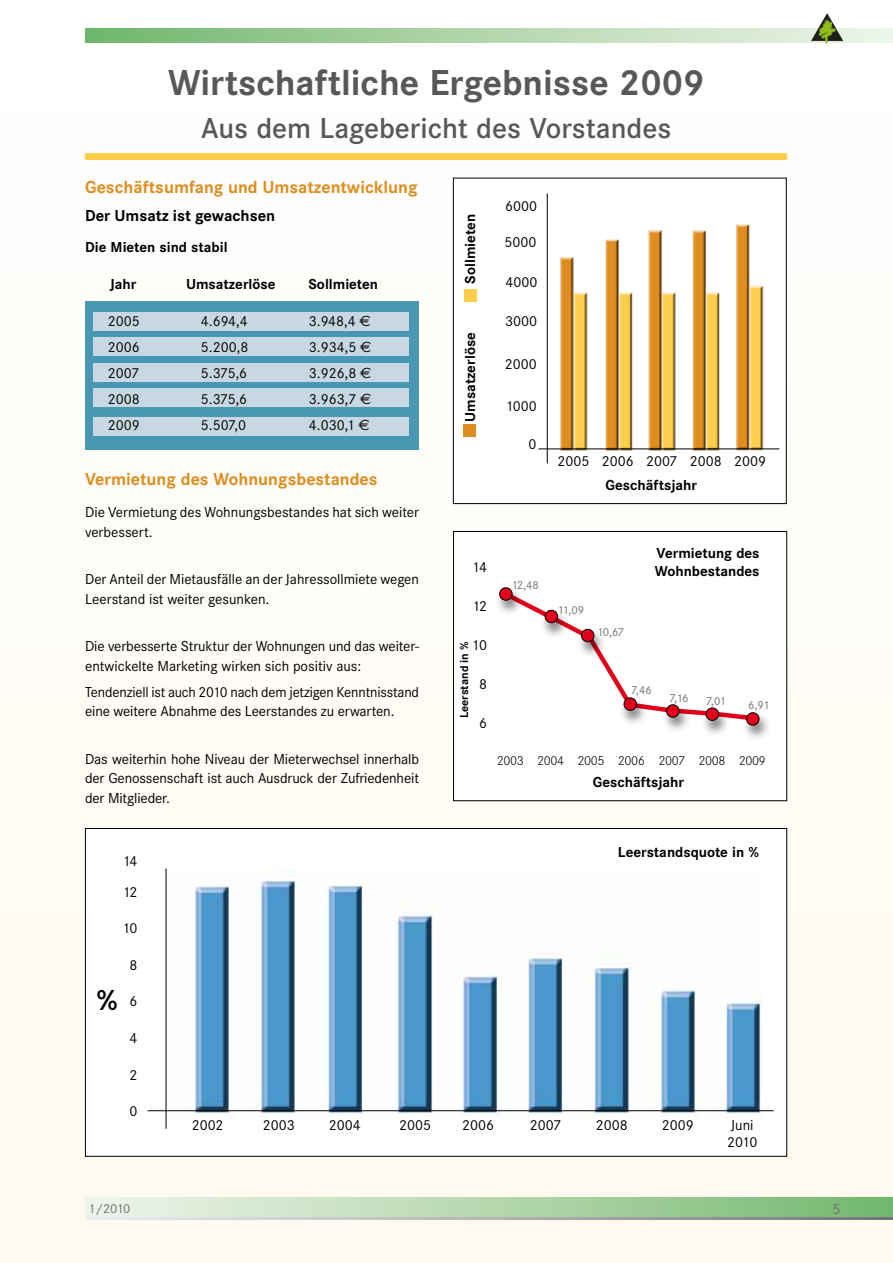
<style>
.page{position:relative;width:893px;height:1263px;background:#fffdf8}
.page>*{position:absolute;margin:0;border:0;box-sizing:border-box;transform-origin:0 0}
.t1{font:700 37.5px "Corporate S";color:#58585a}
.t2{font:600 30px "Corporate S";color:#58585a}
.t3{font:700 30px "Corporate S";color:#000}
.t4{font:700 18px "Corporate S";color:#de8d1f}
.t5{font:700 16.5px "Corporate S";color:#000}
.t6{font:15px/19.5px "Corporate S";color:#000}
.t7{font:700 15px/18px "Corporate S";color:#000}
.t8{font:15px "Corporate S";color:#707172}
.t9{font:300 13.5px "Corporate S";letter-spacing:-.03em;color:#000}
.t10{font:13.5px "Corporate S";color:#707172}
.t11{font:12px "Corporate S";letter-spacing:-.06em;color:#707172}
.t12{font:700 12px "Corporate S";color:#000}
.s1{font-family:"Euro Sans"}
</style>
<div class="page">
<svg style="left:85px;top:29px;width:808px;height:14px;background:#aed3a8"></svg>
<div style="left:87px;top:1201px;width:806px;height:18px;background:linear-gradient(to right,#edeeef,#767779)"></div>
<div style="left:85px;top:1198px;width:808px;height:18px;background:linear-gradient(to right,#f1f6ec,#75b870)"></div>
<img style="left:811px;top:13px;width:20px;height:31px">
<div style="left:85px;top:153px;width:702px;height:7px;background:#fecd4a"></div>
<div style="left:85px;top:301px;width:334px;height:149px;background:#4997b2"></div>
<div style="left:93px;top:312px;width:316px;height:18px;background:#c8d8e2"></div>
<div style="left:93px;top:363px;width:316px;height:18px;background:#c8d8e2"></div>
<div style="left:93px;top:389px;width:316px;height:18px;background:#c8d8e2"></div>
<div style="left:93px;top:338px;width:316px;height:18px;background:#c8d8e2"></div>
<div style="left:453px;top:178px;width:333px;height:326px;background:#fff"></div>
<div style="left:453px;top:178px;width:334px;height:326px;border:1px solid #000"></div>
<div style="left:85px;top:828px;width:702px;height:328px;background:#fff"></div>
<img style="left:165px;top:868px;width:598px;height:251px">
<div style="left:454px;top:531px;width:333px;height:270px;background:#fff"></div>
<div style="left:453px;top:531px;width:334px;height:270px;border:1px solid #000"></div>
<hr style="left:166px;top:868px;width:1px;height:261px;background:#000">
<hr style="left:148px;top:1110px;width:626px;height:1px;background:#000">
<div style="left:93px;top:418px;width:316px;height:18px;background:#c8d8e2"></div>
<img style="left:543px;top:216px;width:237px;height:239px">
<hr style="left:538px;top:448px;width:241px;height:1px;background:#000">
<hr style="left:547px;top:193px;width:1px;height:270px;background:#000">
<div style="left:463px;top:424px;width:13px;height:12px;background:#de8d1f"></div>
<div style="left:464px;top:289px;width:13px;height:12px;background:#fecd4a"></div>
<svg style="left:524px;top:601px;width:216px;height:118px"></svg>
<div style="left:493px;top:586px;width:31px;height:30px;background:#000;opacity:.56"></div>
<div style="left:500px;top:588px;width:12px;height:12px;background:#e2001a;border-radius:50%"></div>
<div style="left:499px;top:587px;width:13px;height:14px;border:1px solid #000;border-radius:50%"></div>
<div style="left:539px;top:608px;width:30px;height:31px;background:#000;opacity:.56"></div>
<div style="left:545px;top:610px;width:13px;height:13px;background:#e2001a;border-radius:50%"></div>
<div style="left:545px;top:610px;width:13px;height:13px;border:1px solid #000;border-radius:50%"></div>
<div style="left:575px;top:627px;width:31px;height:31px;background:#000;opacity:.56"></div>
<div style="left:581px;top:629px;width:13px;height:13px;background:#e2001a;border-radius:50%"></div>
<div style="left:581px;top:629px;width:13px;height:13px;border:1px solid #000;border-radius:50%"></div>
<div style="left:618px;top:696px;width:30px;height:30px;background:#000;opacity:.56"></div>
<div style="left:624px;top:698px;width:12px;height:12px;background:#e2001a;border-radius:50%"></div>
<div style="left:624px;top:697px;width:13px;height:14px;border:1px solid #000;border-radius:50%"></div>
<div style="left:660px;top:703px;width:31px;height:30px;background:#000;opacity:.56"></div>
<div style="left:667px;top:705px;width:12px;height:12px;background:#e2001a;border-radius:50%"></div>
<div style="left:666px;top:704px;width:13px;height:14px;border:1px solid #000;border-radius:50%"></div>
<div style="left:700px;top:706px;width:30px;height:31px;background:#000;opacity:.56"></div>
<div style="left:706px;top:708px;width:13px;height:12px;background:#e2001a;border-radius:50%"></div>
<div style="left:706px;top:707px;width:13px;height:14px;border:1px solid #000;border-radius:50%"></div>
<div style="left:740px;top:711px;width:31px;height:30px;background:#000;opacity:.56"></div>
<div style="left:747px;top:713px;width:12px;height:12px;background:#e2001a;border-radius:50%"></div>
<div style="left:746px;top:712px;width:13px;height:13px;border:1px solid #000;border-radius:50%"></div>
<h1 class="t1" style="left:168px;top:61px;width:538px">Wirtschaftliche Ergebnisse 2009</h1>
<h2 class="t2" style="left:201px;top:111px;width:472px">Aus dem Lagebericht des Vorstandes</h2>
<p class="t4" style="left:85px;top:177px;width:334px">Geschäftsumfang und Umsatzentwicklung</p>
<p class="t5" style="left:85px;top:206px;width:192px">Der Umsatz ist gewachsen</p>
<p class="t7" style="left:85px;top:238px;width:144px">Die Mieten sind stabil</p>
<p class="t7" style="left:110px;top:275px;width:28px">Jahr</p>
<p class="t7" style="left:186px;top:275px;width:91px">Umsatzerlöse</p>
<p class="t7" style="left:308px;top:275px;width:71px">Sollmieten</p>
<p class="t6" style="left:505px;top:196px;width:33px">6000</p>
<p class="t6" style="left:504px;top:232px;width:33px">5000</p>
<p class="t7" style="left:461px;top:284px;width:71px;rotate:-90deg">Sollmieten</p>
<p class="t6" style="left:506px;top:272px;width:33px">4000</p>
<p class="t6" style="left:108px;top:312px;width:33px">2005</p>
<p class="t6" style="left:201px;top:312px;width:48px">4.694,4</p>
<p class="t6" style="left:309px;top:312px;width:63px">3.948,4 <span class="s1">E</span></p>
<p class="t6" style="left:108px;top:337px;width:33px">2006</p>
<p class="t6" style="left:201px;top:337px;width:49px">5.200,8</p>
<p class="t6" style="left:309px;top:337px;width:64px">3.934,5 <span class="s1">E</span></p>
<p class="t6" style="left:108px;top:363px;width:33px">2007</p>
<p class="t6" style="left:201px;top:363px;width:48px">5.375,6</p>
<p class="t6" style="left:309px;top:363px;width:64px">3.926,8 <span class="s1">E</span></p>
<p class="t6" style="left:108px;top:389px;width:33px">2008</p>
<p class="t6" style="left:201px;top:389px;width:48px">5.375,6</p>
<p class="t6" style="left:309px;top:389px;width:64px">3.963,7 <span class="s1">E</span></p>
<p class="t6" style="left:108px;top:415px;width:33px">2009</p>
<p class="t6" style="left:201px;top:415px;width:47px">5.507,0</p>
<p class="t6" style="left:309px;top:415px;width:62px">4.030,1 <span class="s1">E</span></p>
<p class="t7" style="left:461px;top:422px;width:91px;rotate:-90deg">Umsatzerlöse</p>
<p class="t6" style="left:505px;top:311px;width:33px">3000</p>
<p class="t6" style="left:505px;top:354px;width:33px">2000</p>
<p class="t6" style="left:506px;top:396px;width:33px">1000</p>
<p class="t6" style="left:528px;top:435px;width:9px">0</p>
<p class="t6" style="left:557px;top:452px;width:210px">2005 2006 2007 2008 2009</p>
<p class="t4" style="left:85px;top:469px;width:294px">Vermietung des Wohnungsbestandes</p>
<p class="t6" style="left:85px;top:503px;width:336px">Die Vermietung des Wohnungsbestandes hat sich weiter verbessert.</p>
<p class="t6" style="left:85px;top:570px;width:336px">Der Anteil der Mietausfälle an der Jahressollmiete wegen<br>Leerstand ist weiter gesunken.</p>
<p class="t6" style="left:85px;top:637px;width:336px">Die verbesserte Struktur der Wohnungen und das weiter&shy;entwickelte Marketing wirken sich positiv aus:</p>
<p class="t6" style="left:85px;top:682px;width:335px">Tendenziell ist auch 2010 nach dem jetzigen Kenntnisstand eine weitere Abnahme des Leerstandes zu erwarten.</p>
<p class="t6" style="left:85px;top:749px;width:336px;text-align:justify">Das weiterhin hohe Niveau der Mieterwechsel innerhalb der Genossenschaft ist auch Ausdruck der Zufriedenheit der Mitglieder.</p>
<p class="t9" style="left:497px;top:753px;width:270px">2003 2004 2005 2006 2007 2008 2009</p>
<p class="t7" style="left:606px;top:477px;width:93px">Geschäftsjahr</p>
<p class="t7" style="left:655px;top:544px;width:106px">Vermietung des<br>Wohnbestandes</p>
<p class="t6" style="left:472px;top:557px;width:17px">14</p>
<p class="t6" style="left:472px;top:596px;width:17px">12</p>
<p class="t6" style="left:472px;top:635px;width:17px">10</p>
<p class="t6" style="left:479px;top:674px;width:9px">8</p>
<p class="t6" style="left:479px;top:713px;width:9px">6</p>
<p class="t11" style="left:511px;top:578px;width:29px">12,48</p>
<p class="t11" style="left:558px;top:603px;width:28px">11,09</p>
<p class="t11" style="left:597px;top:625px;width:29px">10,67</p>
<p class="t12" style="left:457px;top:718px;width:78px;rotate:-90deg">Leerstand in %</p>
<p class="t11" style="left:631px;top:684px;width:22px">7,46</p>
<p class="t11" style="left:669px;top:691px;width:20px">7,16</p>
<p class="t11" style="left:706px;top:694px;width:21px">7,01</p>
<p class="t11" style="left:748px;top:698px;width:23px">6,91</p>
<p class="t7" style="left:593px;top:773px;width:93px">Geschäftsjahr</p>
<p class="t6" style="left:122px;top:846px;width:17px;line-height:30.2px">14<br>12</p>
<p class="t6" style="left:122px;top:918px;width:17px">10</p>
<p class="t6" style="left:130px;top:955px;width:9px">8</p>
<p class="t6" style="left:130px;top:992px;width:9px">6</p>
<p class="t6" style="left:130px;top:1028px;width:9px">4</p>
<p class="t6" style="left:130px;top:1065px;width:9px">2</p>
<p class="t6" style="left:130px;top:1101px;width:9px">0</p>
<h2 class="t3" style="left:97px;top:983px;width:23px">%</h2>
<p class="t7" style="left:618px;top:843px;width:143px">Leerstandsquote in %</p>
<p class="t6" style="left:192px;top:1115px;width:33px">2002</p>
<p class="t6" style="left:263px;top:1115px;width:33px">2003</p>
<p class="t6" style="left:329px;top:1115px;width:33px">2004</p>
<p class="t6" style="left:399px;top:1115px;width:33px">2005</p>
<p class="t6" style="left:462px;top:1115px;width:33px">2006</p>
<p class="t6" style="left:530px;top:1115px;width:33px">2007</p>
<p class="t6" style="left:596px;top:1115px;width:33px">2008</p>
<p class="t6" style="left:662px;top:1115px;width:33px">2009</p>
<p class="t6" style="left:727px;top:1117px;width:32px;line-height:16.8px">Juni<br>2010</p>
<p class="t10" style="left:88px;top:1201px;width:44px">1/2010</p>
<p class="t8" style="left:832px;top:1200px;width:9px">5</p>
</div>
